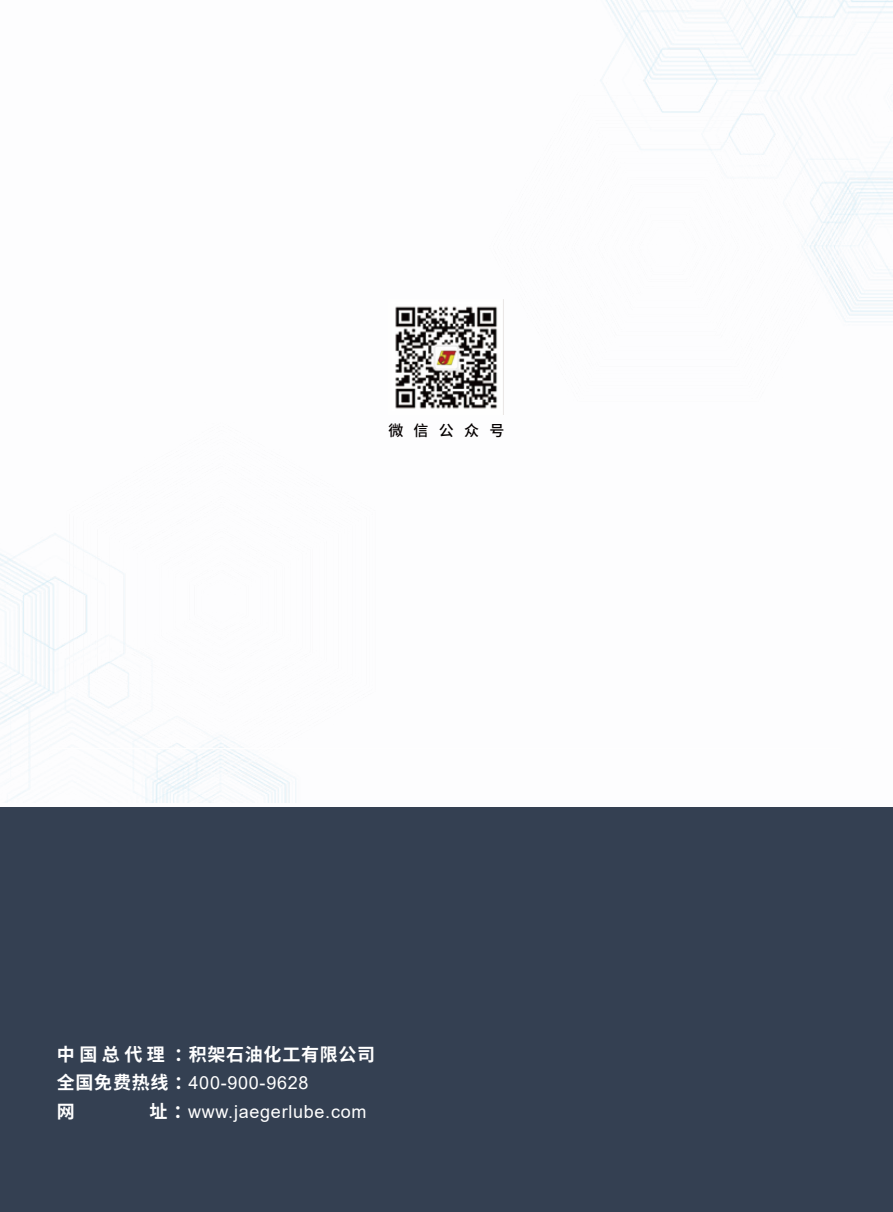
<style>
.page{position:relative;width:893px;height:1212px;background:#fff}
.page>*{position:absolute;margin:0;border:0;box-sizing:border-box;transform-origin:0 0}
.t1{font:18px "Arial";letter-spacing:.04em;color:#fff}
.t2{font:700 18px "Source Han Sans CN";letter-spacing:.04em;color:#fff}
.t3{font:500 15px "Source Han Sans CN";color:#040000}
.s1{font-family:"Source Han Sans CN";font-weight:700}
</style>
<div class="page">
<img style="left:0;top:533px;width:296px;height:269px">
<img style="left:503px;top:0;width:390px;height:322px">
<div style="left:0;top:807px;width:893px;height:405px;background:#344052"></div>
<img style="left:395px;top:300px;width:109px;height:114px">
<hr style="left:52px;top:748px;width:789px;height:1px;background:#fff">
<p class="t3" style="left:388px;top:422px;width:117px">微 信 公 众 号</p>
<p class="t2" style="left:57px;top:1044px;width:320px">中国总代理 ：积架石油化工有限公司</p>
<p class="t1" style="left:57px;top:1071px;width:253px"><span class="s1">全国免费热线 ：</span>400-900-9628</p>
<p class="t2" style="left:57px;top:1101px;width:19px">网</p>
<p class="t1" style="left:150px;top:1099px;width:218px"><span class="s1">址 ：</span>www.jaegerlube.com</p>
</div>
